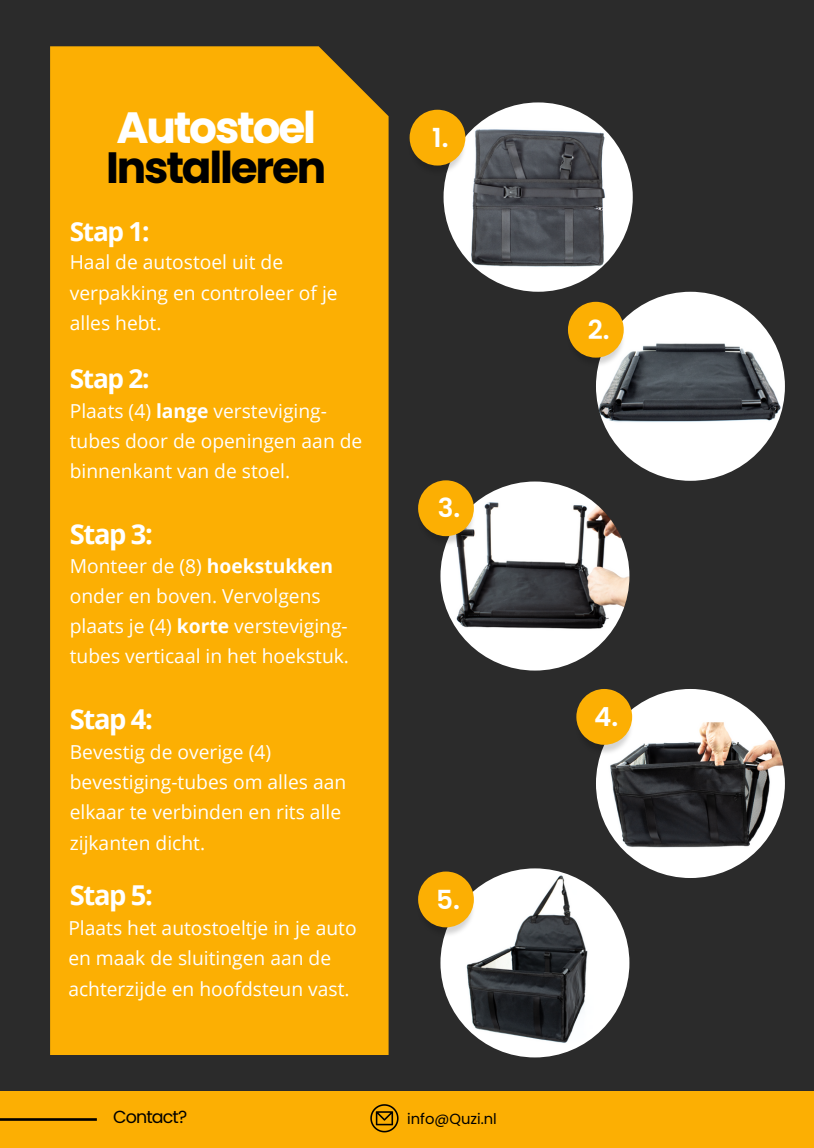
<style>
.page{position:relative;width:814px;height:1148px;background:#fff}
.page>*{position:absolute;margin:0;border:0;box-sizing:border-box;transform-origin:0 0}
.t1{font:700 43.75px "Poppins";letter-spacing:-.05em;color:#000}
.t2{font:700 43.75px "Poppins";letter-spacing:-.05em;color:#fff}
.t3{font:700 27.39px "Open Sans";letter-spacing:-.05em;color:#fff}
.t4{font:700 26.25px "Open Sans";letter-spacing:-.05em;color:#fff}
.t5{font:600 26.25px "Poppins";color:#fff}
.t6{font:19.25px/30.2px "Open Sans";color:#fff}
.t7{font:17.5px "Poppins";letter-spacing:-.05em;color:#000}
.t8{font:14.7px "Poppins";color:#000}
.s1{font-weight:700}
</style>
<div class="page">
<div style="left:0;top:0;width:814px;height:1147px;background:#2b2b2b"></div>
<div style="left:0;top:1091px;width:814px;height:56px;background:#fcaf03"></div>
<div style="left:50px;top:46px;width:338px;height:1008px;background:#fcaf03"></div>
<svg style="left:370px;top:1104px;width:28px;height:28px"></svg>
<hr style="left:0;top:1117px;width:97px;height:3px;background:#000">
<img style="left:443px;top:102px;width:190px;height:190px;border-radius:50%">
<img style="left:596px;top:292px;width:189px;height:188px;border-radius:50%">
<img style="left:440px;top:481px;width:189px;height:189px;border-radius:50%">
<img style="left:591px;top:318px;width:34px;height:50px">
<svg style="left:568px;top:302px;width:56px;height:55px;background:#da9d15"></svg>
<img style="left:433px;top:134px;width:34px;height:42px">
<svg style="left:409px;top:110px;width:56px;height:55px;background:#d89b13"></svg>
<img style="left:443px;top:502px;width:32px;height:44px">
<svg style="left:418px;top:480px;width:56px;height:56px"></svg>
<img style="left:596px;top:688px;width:189px;height:189px;border-radius:50%">
<img style="left:598px;top:708px;width:35px;height:47px">
<svg style="left:576px;top:689px;width:56px;height:55px;background:#d99c14"></svg>
<img style="left:440px;top:868px;width:189px;height:189px;border-radius:50%">
<img style="left:442px;top:889px;width:33px;height:48px">
<svg style="left:418px;top:871px;width:56px;height:56px"></svg>
<h1 class="t2" style="left:116px;top:97px;width:201px">Autostoel</h1>
<h1 class="t1" style="left:106px;top:137px;width:222px">Installeren</h1>
<h3 class="t4" style="left:70px;top:212px;width:81px">Stap 1:</h3>
<p class="t6" style="left:70px;top:247px;width:269px">Haal de autostoel uit de verpakking en controleer of je alles hebt.</p>
<h3 class="t4" style="left:70px;top:360px;width:81px">Stap 2:</h3>
<p class="t6" style="left:70px;top:395px;width:294px">Plaats (4) <span class="s1">lange</span> versteviging&shy;tubes door de openingen aan de binnenkant van de stoel.</p>
<h2 class="t3" style="left:70px;top:514px;width:85px">Stap 3:</h2>
<p class="t6" style="left:70px;top:550px;width:281px">Monteer de (8) <span class="s1">hoekstukken </span>onder en boven. Vervolgens plaats je (4) <span class="s1">korte</span> versteviging&shy;tubes verticaal in het hoekstuk.</p>
<h3 class="t5" style="left:432px;top:119px;width:18px">1.</h3>
<h3 class="t5" style="left:438px;top:490px;width:24px">3.</h3>
<h3 class="t5" style="left:588px;top:311px;width:23px">2.</h3>
<h2 class="t3" style="left:70px;top:699px;width:85px">Stap 4:</h2>
<h3 class="t5" style="left:594px;top:698px;width:26px">4.</h3>
<p class="t6" style="left:70px;top:736px;width:278px">Bevestig de overige (4) bevestiging-tubes om alles aan elkaar te verbinden en rits alle zijkanten dicht.</p>
<h2 class="t3" style="left:70px;top:875px;width:85px">Stap 5:</h2>
<p class="t6" style="left:68px;top:912px;width:290px">Plaats het autostoeltje in je auto en maak de sluitingen aan de achterzijde en hoofdsteun vast.</p>
<h3 class="t5" style="left:436px;top:880px;width:25px">5.</h3>
<p class="t7" style="left:113px;top:1104px;width:76px">Contact?</p>
<p class="t8" style="left:407px;top:1107px;width:91px">info@Quzi.nl</p>
</div>
